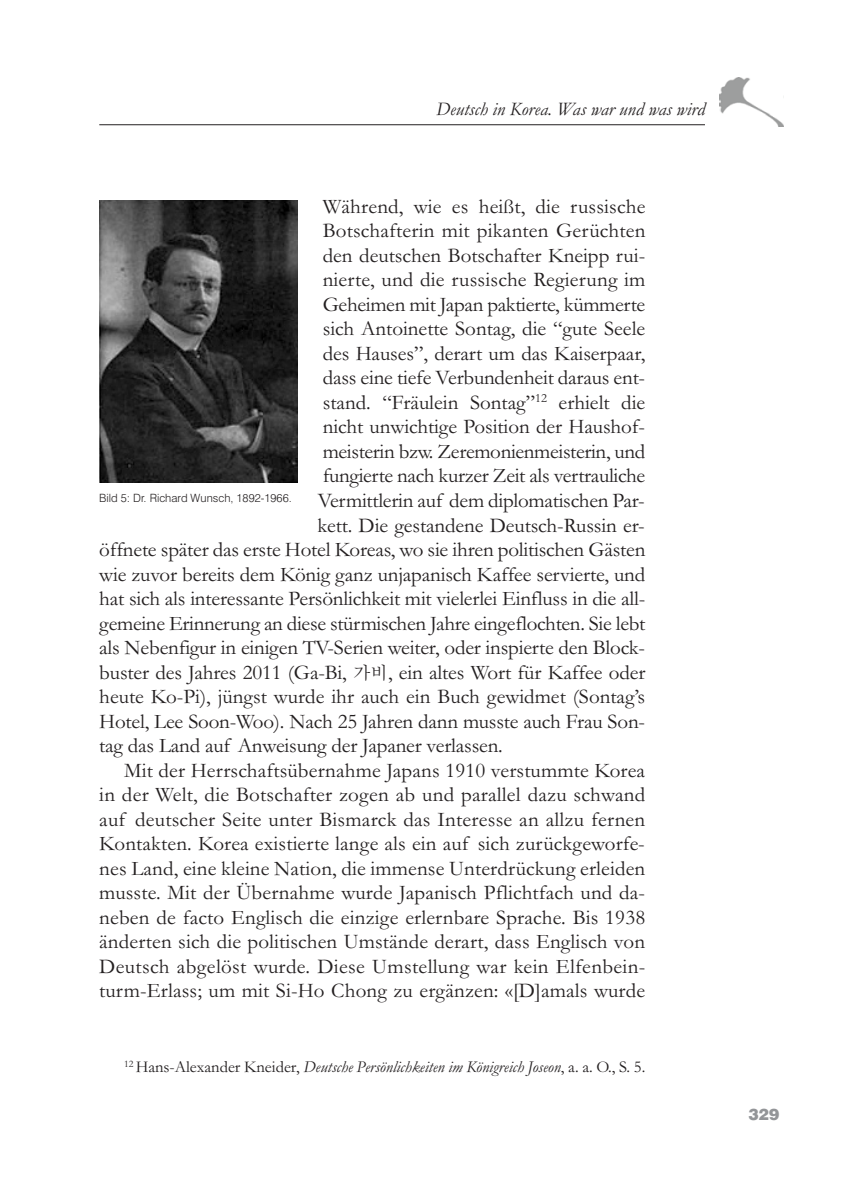
<style>
.page{position:relative;width:844px;height:1191px;background:#fff}
.page>*{position:absolute;margin:0;border:0;box-sizing:border-box;transform-origin:0 0}
.t1{font:21px "Garamond";color:#231f20}
.t2{font:italic 19.25px "Garamond";color:#231f20}
.t3{font:italic 16.62px "Garamond";color:#231f20}
.t4{font:900 15.75px "Swiss 721 BT";color:#939598}
.t5{font:300 11.38px "Swiss 721 BT";color:#231f20}
.s1{font-family:"Batang";font-size:17.5px}
.s2{font-style:normal}
</style>
<div class="page">
<hr style="left:99px;top:124px;width:605px;height:1px;background:#231f20">
<img style="left:719px;top:77px;width:64px;height:50px">
<img style="left:99px;top:200px;width:199px;height:282px">
<p class="t2" style="left:436px;top:97px;width:270px">Deutsch in Korea. Was war und was wird</p>
<p class="t1" style="left:322px;top:193px;width:324px">Während, wie es heißt, die russische</p>
<p class="t1" style="left:322px;top:218px;width:324px">Botschafterin mit pikanten Gerüchten</p>
<p class="t1" style="left:322px;top:242px;width:324px">den deutschen Botschafter Kneipp rui-</p>
<p class="t1" style="left:322px;top:267px;width:324px">nierte, und die russische Regierung im</p>
<p class="t1" style="left:322px;top:291px;width:324px">Geheimen mit Japan paktierte, kümmerte</p>
<p class="t1" style="left:322px;top:316px;width:324px">sich Antoinette Sontag, die “gute Seele</p>
<p class="t1" style="left:322px;top:340px;width:324px">des Hauses”, derart um das Kaiserpaar,</p>
<p class="t1" style="left:322px;top:365px;width:324px">dass eine tiefe Verbundenheit daraus ent-</p>
<p class="t1" style="left:322px;top:389px;width:324px">stand. “Fräulein Sontag”<sup>12</sup> erhielt die</p>
<p class="t1" style="left:322px;top:414px;width:324px">nicht unwichtige Position der Haushof-</p>
<p class="t1" style="left:322px;top:438px;width:324px">meisterin bzw. Zeremonienmeisterin, und</p>
<p class="t1" style="left:322px;top:463px;width:324px">fungierte nach kurzer Zeit als vertrauliche</p>
<p class="t1" style="left:317px;top:487px;width:328px">Vermittlerin auf dem diplomatischen Par-</p>
<p class="t1" style="left:317px;top:512px;width:328px">kett. Die gestandene Deutsch-Russin er-</p>
<p class="t1" style="left:99px;top:536px;width:547px">öffnete später das erste Hotel Koreas, wo sie ihren politischen Gästen</p>
<p class="t1" style="left:99px;top:561px;width:547px">wie zuvor bereits dem König ganz unjapanisch Kaffee servierte, und</p>
<p class="t1" style="left:99px;top:585px;width:547px">hat sich als interessante Persönlichkeit mit vielerlei Einfluss in die all-</p>
<p class="t1" style="left:99px;top:610px;width:547px">gemeine Erinnerung an diese stürmischen Jahre eingeflochten. Sie lebt</p>
<p class="t1" style="left:99px;top:634px;width:547px">als Nebenfigur in einigen TV-Serien weiter, oder inspierte den Block-</p>
<p class="t1" style="left:99px;top:659px;width:547px">buster des Jahres 2011 (Ga-Bi, <span class="s1">가비</span>, ein altes Wort für Kaffee oder</p>
<p class="t1" style="left:99px;top:683px;width:547px">heute Ko-Pi), jüngst wurde ihr auch ein Buch gewidmet (Sontag’s</p>
<p class="t1" style="left:99px;top:708px;width:547px">Hotel, Lee Soon-Woo). Nach 25 Jahren dann musste auch Frau Son-</p>
<p class="t1" style="left:99px;top:732px;width:405px">tag das Land auf Anweisung der Japaner verlassen.</p>
<p class="t1" style="left:124px;top:757px;width:522px">Mit der Herrschaftsübernahme Japans 1910 verstummte Korea</p>
<p class="t1" style="left:99px;top:781px;width:547px">in der Welt, die Botschafter zogen ab und parallel dazu schwand</p>
<p class="t1" style="left:99px;top:806px;width:547px">auf deutscher Seite unter Bismarck das Interesse an allzu fernen</p>
<p class="t1" style="left:99px;top:830px;width:547px">Kontakten. Korea existierte lange als ein auf sich zurückgeworfe-</p>
<p class="t1" style="left:99px;top:855px;width:547px">nes Land, eine kleine Nation, die immense Unterdrückung erleiden</p>
<p class="t1" style="left:99px;top:879px;width:547px">musste. Mit der Übernahme wurde Japanisch Pflichtfach und da-</p>
<p class="t1" style="left:99px;top:904px;width:547px">neben de facto Englisch die einzige erlernbare Sprache. Bis 1938</p>
<p class="t1" style="left:99px;top:928px;width:547px">änderten sich die politischen Umstände derart, dass Englisch von</p>
<p class="t1" style="left:99px;top:953px;width:547px">Deutsch abgelöst wurde. Diese Umstellung war kein Elfenbein-</p>
<p class="t1" style="left:99px;top:977px;width:547px">turm-Erlass; um mit Si-Ho Chong zu ergänzen: «[D]amals wurde</p>
<p class="t5" style="left:99px;top:491px;width:194px">Bild 5: Dr. Richard Wunsch, 1892-1966.</p>
<p class="t3" style="left:124px;top:1057px;width:522px"><sup>12</sup> <span class="s2">Hans-Alexander Kneider,</span> Deutsche Persönlichkeiten im Königreich Joseon<span class="s2">, a. a. O., S. 5.</span></p>
<p class="t4" style="left:748px;top:1105px;width:33px">329</p>
</div>
